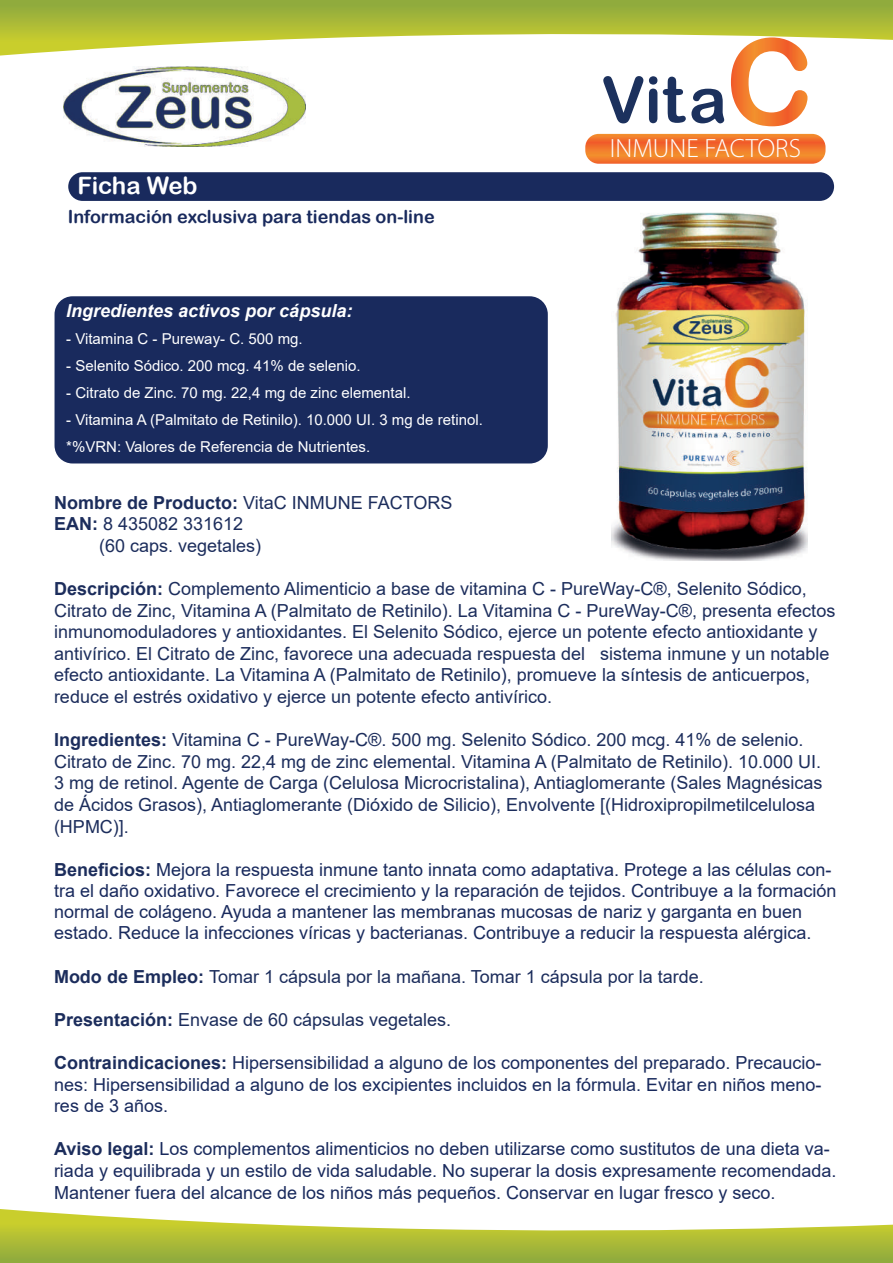
<style>
.page{position:relative;width:893px;height:1263px;background:#fff}
.page>*{position:absolute;margin:0;border:0;box-sizing:border-box;transform-origin:0 0}
.t1{font:300 26.55px "Myriad Pro";color:#fff}
.t2{font:24px "Arial Rounded MT Bold";letter-spacing:-.015em;color:#fff}
.t3{font:18px/21.6px "Arial";color:#1c2d5c}
.t4{font:18px/21.6px "Arial";color:#192a5d}
.t5{font:18px "Arial Rounded MT Bold";color:#192a5d}
.t6{font:italic 700 18px "Arial";color:#fff}
.t7{font:15px/27px "Arial";color:#fff}
.s1{font-weight:700}
.s2{font-weight:700;color:#1c2d5c}
</style>
<div class="page">
<svg style="left:0;top:0;width:893px;height:56px"></svg>
<svg style="left:0;top:1209px;width:893px;height:54px"></svg>
<img style="left:64px;top:67px;width:241px;height:79px">
<div style="left:68px;top:172px;width:766px;height:29px;background:#192a5d;border-radius:14px"></div>
<img style="left:612px;top:212px;width:196px;height:348px">
<div style="left:55px;top:296px;width:493px;height:167px;background:#192a5d;border-radius:18px"></div>
<svg style="left:603px;top:76px;width:40px;height:47px"></svg>
<svg style="left:649px;top:76px;width:8px;height:47px"></svg>
<svg style="left:663px;top:77px;width:61px;height:46px"></svg>
<svg style="left:731px;top:37px;width:76px;height:89px"></svg>
<svg style="left:585px;top:134px;width:240px;height:30px;background:#f27b31"></svg>
<h2 class="t2" style="left:78px;top:171px;width:121px">Ficha Web</h2>
<p class="t5" style="left:68px;top:205px;width:368px">Información exclusiva para tiendas on-line</p>
<p class="t6" style="left:66px;top:298px;width:288px">Ingredientes activos por cápsula:</p>
<p class="t7" style="left:66px;top:325px;width:238px">- Vitamina C - Pureway- C. 500 mg.</p>
<p class="t7" style="left:66px;top:352px;width:296px">- Selenito Sódico. 200 mcg. 41% de selenio.</p>
<p class="t7" style="left:66px;top:379px;width:346px">- Citrato de Zinc. 70 mg. 22,4 mg de zinc elemental.</p>
<p class="t7" style="left:66px;top:406px;width:418px">- Vitamina A (Palmitato de Retinilo). 10.000 UI. 3 mg de retinol. *%VRN: Valores de Referencia de Nutrientes.</p>
<h1 class="t1" style="left:610px;top:133px;width:193px">INMUNE FACTORS</h1>
<p class="t3" style="left:54px;top:491px;width:400px"><span class="s1">Nombre de Producto:</span> VitaC INMUNE FACTORS</p>
<p class="t3" style="left:54px;top:513px;width:191px"><span class="s1">EAN:</span> 8 435082 331612</p>
<p class="t3" style="left:99px;top:534px;width:164px">(60 caps. vegetales)</p>
<p class="t3" style="left:54px;top:578px;width:783px"><span class="s1">Descripción:</span> Complemento Alimenticio a base de vitamina C - PureWay-C®, Selenito Sódico, Citrato de Zinc, Vitamina A (Palmitato de Retinilo). La Vitamina C - PureWay-C®, presenta efectos inmunomoduladores y antioxidantes. El Selenito Sódico, ejerce un potente efecto antioxidante y antivírico. El Citrato de Zinc, favorece una adecuada respuesta del sistema inmune y un notable efecto antioxidante. La Vitamina A (Palmitato de Retinilo), promueve la síntesis de anticuerpos, reduce el estrés oxidativo y ejerce un potente efecto antivírico.</p>
<p class="t3" style="left:54px;top:729px;width:770px"><span class="s1">Ingredientes:</span> Vitamina C - PureWay-C®. 500 mg. Selenito Sódico. 200 mcg. 41% de selenio.<br>Citrato de Zinc. 70 mg. 22,4 mg de zinc elemental. Vitamina A (Palmitato de Retinilo). 10.000 UI.<br>3 mg de retinol. Agente de Carga (Celulosa Microcristalina), Antiaglomerante (Sales Magnésicas de Ácidos Grasos), Antiaglomerante (Dióxido de Silicio), Envolvente [(Hidroxipropilmetilcelulosa (HPMC)].</p>
<p class="t4" style="left:54px;top:859px;width:784px;line-height:21.1px"><span class="s2">Beneficios:</span> Mejora la respuesta inmune tanto innata como adaptativa. Protege a las células con&shy;tra el daño oxidativo. Favorece el crecimiento y la reparación de tejidos. Contribuye a la formación normal de colágeno. Ayuda a mantener las membranas mucosas de nariz y garganta en buen estado. Reduce la infecciones víricas y bacterianas. Contribuye a reducir la respuesta alérgica.</p>
<p class="t3" style="left:54px;top:965px;width:651px"><span class="s1">Modo de Empleo:</span> Tomar 1 cápsula por la mañana. Tomar 1 cápsula por la tarde.</p>
<p class="t3" style="left:54px;top:1008px;width:399px"><span class="s1">Presentación:</span> Envase de 60 cápsulas vegetales.</p>
<p class="t4" style="left:54px;top:1052px;width:769px;text-align:justify"><span class="s2">Contraindicaciones:</span> Hipersensibilidad a alguno de los componentes del preparado. Precaucio&shy;nes: Hipersensibilidad a alguno de los excipientes incluidos en la fórmula. Evitar en niños meno&shy;res de 3 años.</p>
<p class="t4" style="left:54px;top:1138px;width:784px"><span class="s2">Aviso legal:</span> Los complementos alimenticios no deben utilizarse como sustitutos de una dieta va&shy;riada y equilibrada y un estilo de vida saludable. No superar la dosis expresamente recomendada.<br>Mantener fuera del alcance de los niños más pequeños. Conservar en lugar fresco y seco.</p>
</div>
